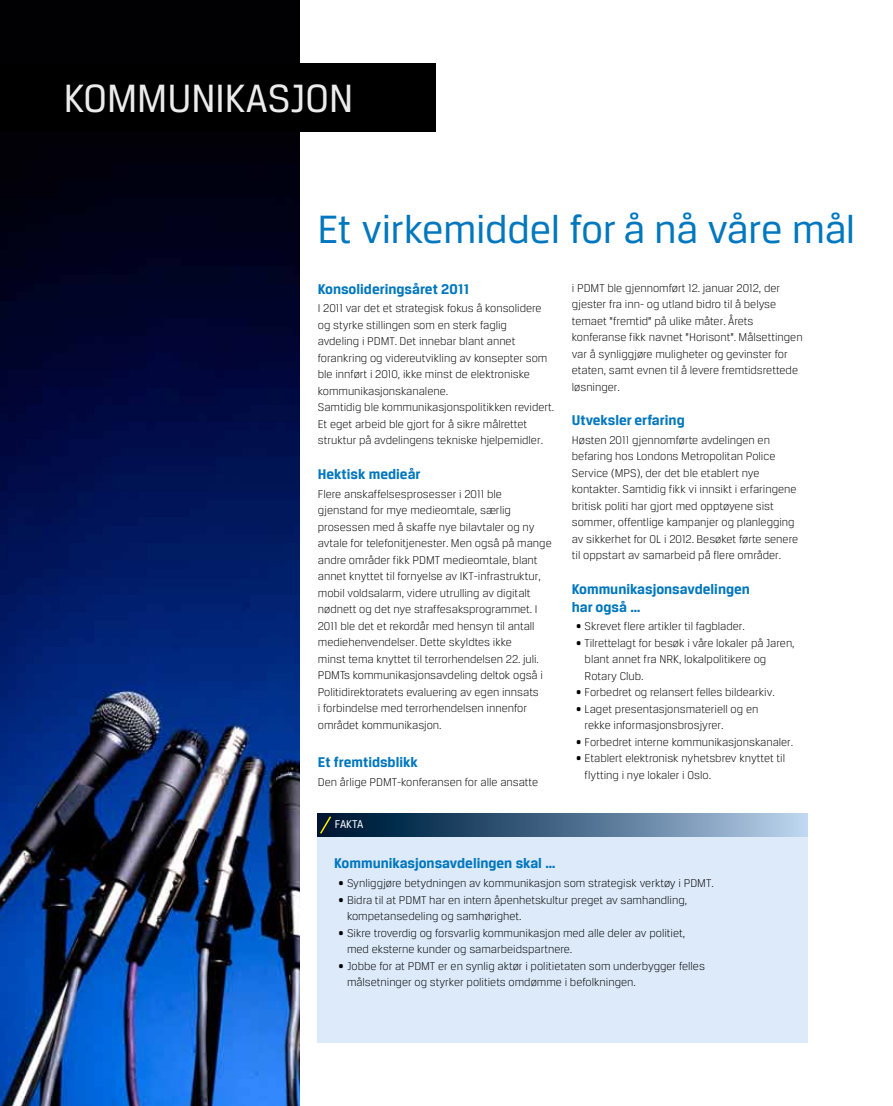
<style>
.page{position:relative;width:893px;height:1106px;background:#fff}
.page>*{position:absolute;margin:0;border:0;box-sizing:border-box;transform-origin:0 0}
.t1{font:42px "Breuer Text";color:#0077be}
.t2{font:42px "Breuer Text";color:#ececec}
.t3{font:700 15px/18px "Breuer Text";color:#0077be}
.t4{font:300 12px/16.5px "Breuer Text";color:#000}
.t5{font:12px "Breuer Text";color:#fff}
</style>
<div class="page">
<div style="left:0;top:0;width:300px;height:1106px;background:#010103"></div>
<img style="left:0;top:163px;width:300px;height:943px">
<div style="left:318px;top:825px;width:490px;height:217px;background:#dceaf9"></div>
<div style="left:318px;top:813px;width:490px;height:23px;background:linear-gradient(to right,#000a2b,#b5ceeb)"></div>
<div style="left:0;top:64px;width:436px;height:68px;background:#000"></div>
<svg style="left:319px;top:814px;width:14px;height:21px"></svg>
<h1 class="t2" style="left:64px;top:75px;width:291px">Kommunikasjon</h1>
<h1 class="t1" style="left:318px;top:207px;width:539px">Et virkemiddel for å nå våre mål</h1>
<p class="t3" style="left:318px;top:279px;width:153px">Konsolideringsåret 2011</p>
<p class="t4" style="left:318px;top:300px;width:238px">I 2011 var det et strategisk fokus å konsolidere og styrke stillingen som en sterk faglig<br>avdeling i PDMT. Det innebar blant annet forankring og videreutvikling av konsepter som ble innført i 2010, ikke minst de elektroniske kommunikasjonskanalene.<br>Samtidig ble kommunikasjonspolitikken revidert.<br>Et eget arbeid ble gjort for å sikre målrettet struktur på avdelingens tekniske hjelpemidler.</p>
<p class="t3" style="left:318px;top:465px;width:104px">Hektisk medieår</p>
<p class="t4" style="left:318px;top:485px;width:235px">Flere anskaffelsesprosesser i 2011 ble gjenstand for mye medieomtale, særlig prosessen med å skaffe nye bilavtaler og ny avtale for telefonitjenester. Men også på mange andre områder fikk PDMT medieomtale, blant annet knyttet til fornyelse av IKT-infrastruktur, mobil voldsalarm, videre utrulling av digitalt nødnett og det nye straffesaksprogrammet. I 2011 ble det et rekordår med hensyn til antall mediehenvendelser. Dette skyldtes ikke<br>minst tema knyttet til terrorhendelsen 22. juli.<br>PDMTs kommunikasjonsavdeling deltok også i Politidirektoratets evaluering av egen innsats<br>i forbindelse med terrorhendelsen innenfor området kommunikasjon.</p>
<p class="t3" style="left:318px;top:752px;width:102px">Et fremtidsblikk</p>
<p class="t4" style="left:318px;top:773px;width:222px">Den årlige PDMT-konferansen for alle ansatte</p>
<p class="t4" style="left:572px;top:279px;width:232px">i PDMT ble gjennomført 12. januar 2012, der gjester fra inn- og utland bidro til å belyse temaet ”fremtid” på ulike måter. Årets konferanse fikk navnet ”Horisont”. Målsettingen var å synliggjøre muligheter og gevinster for etaten, samt evnen til å levere fremtidsrettede løsninger.</p>
<p class="t3" style="left:572px;top:411px;width:114px">Utveksler erfaring</p>
<p class="t4" style="left:572px;top:431px;width:228px">Høsten 2011 gjennomførte avdelingen en befaring hos Londons Metropolitan Police Service (MPS), der det ble etablert nye kontakter. Samtidig fikk vi innsikt i erfaringene britisk politi har gjort med opptøyene sist sommer, offentlige kampanjer og planlegging av sikkerhet for OL i 2012. Besøket førte senere til oppstart av samarbeid på flere områder.</p>
<p class="t3" style="left:572px;top:579px;width:180px">Kommunikasjonsavdelingen har også …</p>
<p class="t4" style="left:576px;top:618px;width:170px">• Skrevet flere artikler til fagblader.</p>
<p class="t4" style="left:585px;top:634px;width:211px;text-indent:-9px">• Tilrettelagt for besøk i våre lokaler på Jaren, blant annet fra N RK, lokalpolitikere og<br>Rotary Club.</p>
<p class="t4" style="left:576px;top:684px;width:200px">• Forbedret og relansert felles bildearkiv.</p>
<p class="t4" style="left:585px;top:700px;width:175px;text-indent:-9px">• Laget presentasjonsmateriell og en rekke informasjonsbrosjyrer.</p>
<p class="t4" style="left:576px;top:733px;width:219px">• Forbedret interne kommunikasjonskanaler.</p>
<p class="t4" style="left:585px;top:750px;width:202px;text-indent:-9px">• Etablert elektronisk nyhetsbrev knyttet til flytting i nye lokaler i Oslo.</p>
<p class="t5" style="left:335px;top:818px;width:30px">fakta</p>
<p class="t3" style="left:334px;top:854px;width:223px">Kommunikasjonsavdelingen skal …</p>
<p class="t4" style="left:339px;top:874px;width:377px">• Synliggjøre betydningen av kommunikasjon som strategisk verktøy i PDMT.</p>
<p class="t4" style="left:347px;top:891px;width:342px;text-indent:-9px">• Bidra til at PDMT har en intern åpenhetskultur preget av samhandling, kompetansedeling og samhørighet.</p>
<p class="t4" style="left:347px;top:924px;width:340px;text-indent:-9px">• Sikre troverdig og forsvarlig kommunikasjon med alle deler av politiet, med eksterne kunder og samarbeidspartnere.</p>
<p class="t4" style="left:347px;top:957px;width:359px;text-indent:-9px">• Jobbe for at PDMT er en synlig aktør i politietaten som underbygger felles målsetninger og styrker politiets omdømme i befolkningen.</p>
</div>
